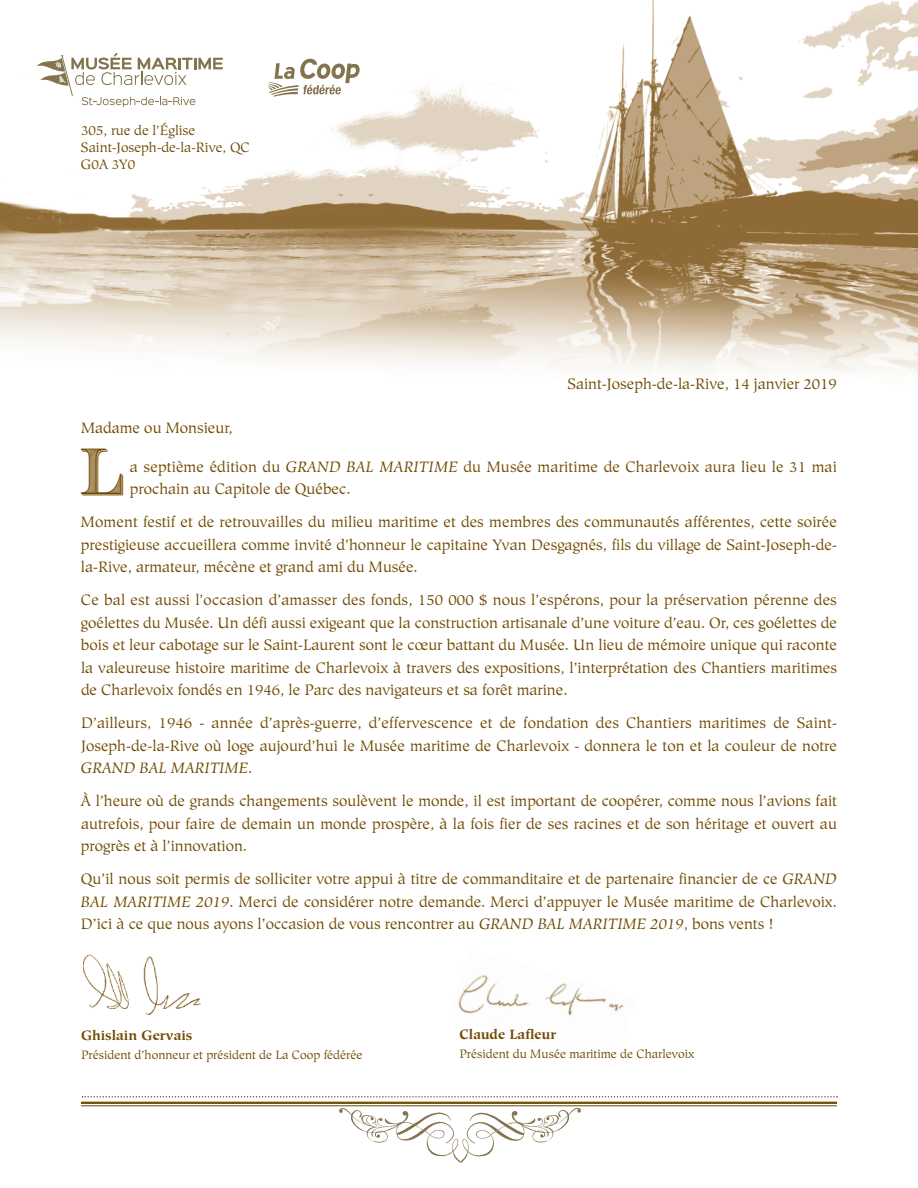
<style>
.page{position:relative;width:918px;height:1188px;background:#fff}
.page>*{position:absolute;margin:0;border:0;box-sizing:border-box;transform-origin:0 0}
.t1{font:46.95px "Cash Currency";color:#714b03}
.t2{font:15px/22.5px "Hiroshige";color:#714b03;text-align:justify}
.t3{font:13.5px/16.5px "Hiroshige";color:#714b03}
.t4{font:700 13.5px "Hiroshige";color:#714b03}
.t5{font:12px "Hiroshige";color:#714b03}
.s1{font-style:italic}
</style>
<div class="page">
<img style="left:458px;top:975px;width:166px;height:46px">
<img style="left:0;top:0;width:918px;height:374px">
<svg style="left:37px;top:53px;width:186px;height:54px"></svg>
<svg style="left:82px;top:1096px;width:756px;height:2px"></svg>
<hr style="left:81px;top:1102px;width:756px;height:2px;background:#714b03">
<hr style="left:81px;top:1105px;width:756px;height:1px;background:#714b03">
<svg style="left:339px;top:1107px;width:242px;height:56px"></svg>
<svg style="left:268px;top:59px;width:92px;height:38px"></svg>
<img style="left:83px;top:954px;width:118px;height:61px">
<p class="t3" style="left:81px;top:124px;width:170px">305, rue de l’Église<br>Saint-Joseph-de-la-Rive, QC<br>G0A 3Y0</p>
<p class="t2" style="left:567px;top:374px;width:271px">Saint-Joseph-de-la-Rive, 14 janvier 2019</p>
<p class="t2" style="left:81px;top:418px;width:153px">Madame ou Monsieur,</p>
<h1 class="t1" style="left:81px;top:451px;width:43px">L</h1>
<p class="t2" style="left:130px;top:457px;width:709px">a septième édition du <span class="s1">GRAND BAL MARITIME</span> du Musée maritime de Charlevoix aura lieu le 31 mai prochain au Capitole de Québec.</p>
<p class="t2" style="left:81px;top:512px;width:757px">Moment festif et de retrouvailles du milieu maritime et des membres des communautés afférentes, cette soirée prestigieuse accueillera comme invité d’honneur le capitaine Yvan Desgagnés, fils du village de Saint-Joseph-de&shy;la-Rive, armateur, mécène et grand ami du Musée.</p>
<p class="t2" style="left:81px;top:590px;width:758px">Ce bal est aussi l’occasion d’amasser des fonds, 150 000 $ nous l’espérons, pour la préservation pérenne des goélettes du Musée. Un défi aussi exigeant que la construction artisanale d’une voiture d’eau. Or, ces goélettes de bois et leur cabotage sur le Saint-Laurent sont le cœur battant du Musée. Un lieu de mémoire unique qui raconte la valeureuse histoire maritime de Charlevoix à travers des expositions, l’interprétation des Chantiers maritimes de Charlevoix fondés en 1946, le Parc des navigateurs et sa forêt marine.</p>
<p class="t2" style="left:81px;top:713px;width:757px">D’ailleurs, 1946 - année d’après-guerre, d’effervescence et de fondation des Chantiers maritimes de Saint-Joseph-de-la-Rive où loge aujourd’hui le Musée maritime de Charlevoix - donnera le ton et la couleur de notre <span class="s1">GRAND BAL MARITIME</span>.</p>
<p class="t2" style="left:81px;top:791px;width:758px">À l’heure où de grands changements soulèvent le monde, il est important de coopérer, comme nous l’avions fait autrefois, pour faire de demain un monde prospère, à la fois fier de ses racines et de son héritage et ouvert au progrès et à l’innovation.</p>
<p class="t2" style="left:81px;top:869px;width:758px">Qu’il nous soit permis de solliciter votre appui à titre de commanditaire et de partenaire financier de ce <span class="s1">GRAND BAL MARITIME 2019</span>. Merci de considérer notre demande. Merci d’appuyer le Musée maritime de Charlevoix.<br>D’ici à ce que nous ayons l’occasion de vous rencontrer au <span class="s1">GRAND BAL MARITIME 2019</span>, bons vents !</p>
<p class="t4" style="left:81px;top:1030px;width:113px">Ghislain Gervais</p>
<p class="t5" style="left:81px;top:1050px;width:283px">Président d’honneur et président de La Coop fédérée</p>
<p class="t4" style="left:459px;top:1029px;width:98px">Claude Lafleur</p>
<p class="t5" style="left:459px;top:1049px;width:236px">Président du Musée maritime de Charlevoix</p>
</div>
